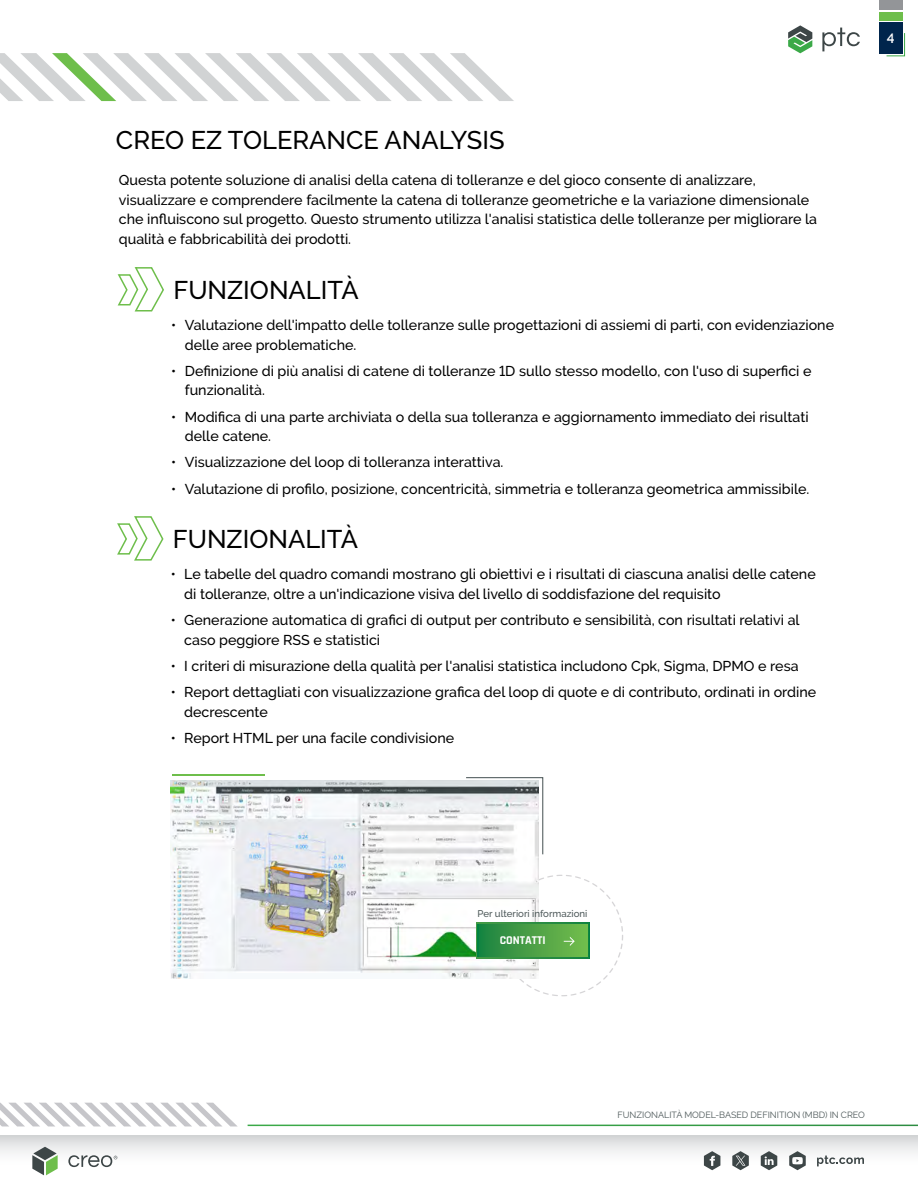
<style>
.page{position:relative;width:918px;height:1188px;background:#fff}
.page>*{position:absolute;margin:0;border:0;box-sizing:border-box;transform-origin:0 0}
.t1{font:500 25.5px "PTC Raleway";color:#000}
.t2{font:500 14.25px/19.5px "PTC Raleway";color:#000}
.t3{font:600 13.5px "PTC Raleway";color:#fff}
.t4{font:700 12px "Rajdhani";color:#fff}
.t5{font:500 9.6px "PTC Raleway";color:#4d5859}
.t6{font:9px "PTC Raleway";color:#4d5859}
</style>
<div class="page">
<div style="left:0;top:1136px;width:918px;height:32px;background:linear-gradient(to bottom,#dbdcdd,#fff)"></div>
<svg style="left:68px;top:1155px;width:49px;height:12px"></svg>
<svg style="left:32px;top:1147px;width:26px;height:28px"></svg>
<svg style="left:0;top:1103px;width:237px;height:23px"></svg>
<svg style="left:788px;top:25px;width:24px;height:28px"></svg>
<svg style="left:822px;top:28px;width:38px;height:23px"></svg>
<div style="left:879px;top:22px;width:24px;height:32px;background:#00254c"></div>
<svg style="left:886px;top:33px;width:19px;height:24px"></svg>
<div style="left:879px;top:12px;width:24px;height:8px;background:#6ebe4b"></div>
<div style="left:879px;top:0;width:24px;height:10px;background:#939598"></div>
<svg style="left:704px;top:1151px;width:16px;height:19px"></svg>
<svg style="left:761px;top:1151px;width:16px;height:19px"></svg>
<svg style="left:789px;top:1151px;width:17px;height:19px"></svg>
<svg style="left:817px;top:1156px;width:47px;height:10px"></svg>
<svg style="left:732px;top:1151px;width:17px;height:19px"></svg>
<svg style="left:0;top:53px;width:514px;height:48px"></svg>
<svg style="left:117px;top:267px;width:47px;height:45px"></svg>
<svg style="left:117px;top:516px;width:47px;height:45px"></svg>
<img style="left:171px;top:781px;width:368px;height:197px">
<hr style="left:172px;top:774px;width:93px;height:1px;background:#6ebe4b">
<svg style="left:465px;top:777px;width:79px;height:78px"></svg>
<div style="left:476px;top:923px;width:113px;height:35px;background:#008341"></div>
<svg style="left:479px;top:924px;width:22px;height:33px"></svg>
<svg style="left:501px;top:875px;width:122px;height:121px"></svg>
<h1 class="t1" style="left:116px;top:126px;width:390px">CREO EZ TOLERANCE ANALYSIS</h1>
<p class="t2" style="left:119px;top:171px;width:700px">Questa potente soluzione di analisi della catena di tolleranze e del gioco consente di analizzare, visualizzare e comprendere facilmente la catena di tolleranze geometriche e la variazione dimensionale che influiscono sul progetto. Questo strumento utilizza l'analisi statistica delle tolleranze per migliorare la qualità e fabbricabilità dei prodotti.</p>
<h1 class="t1" style="left:173px;top:275px;width:187px">FUNZIONALITÀ</h1>
<p class="t2" style="left:185px;top:315px;width:651px;text-indent:-13px">• Valutazione dell'impatto delle tolleranze sulle progettazioni di assiemi di parti, con evidenziazione delle aree problematiche.</p>
<p class="t2" style="left:185px;top:361px;width:628px;text-indent:-13px">• Definizione di più analisi di catene di tolleranze 1D sullo stesso modello, con l'uso di superfici e funzionalità.</p>
<p class="t2" style="left:185px;top:407px;width:625px;text-indent:-13px">• Modifica di una parte archiviata o della sua tolleranza e aggiornamento immediato dei risultati delle catene.</p>
<p class="t2" style="left:171px;top:453px;width:334px">• Visualizzazione del loop di tolleranza interattiva.</p>
<p class="t2" style="left:171px;top:479px;width:640px">• Valutazione di profilo, posizione, concentricità, simmetria e tolleranza geometrica ammissibile.</p>
<h1 class="t1" style="left:173px;top:524px;width:187px">FUNZIONALITÀ</h1>
<p class="t2" style="left:184px;top:565px;width:633px;text-indent:-13px">• Le tabelle del quadro comandi mostrano gli obiettivi e i risultati di ciascuna analisi delle catene di tolleranze, oltre a un'indicazione visiva del livello di soddisfazione del requisito</p>
<p class="t2" style="left:184px;top:610px;width:617px;text-indent:-13px">• Generazione automatica di grafici di output per contributo e sensibilità, con risultati relativi al caso peggiore RSS e statistici</p>
<p class="t2" style="left:171px;top:656px;width:629px">• I criteri di misurazione della qualità per l'analisi statistica includono Cpk, Sigma, DPMO e resa</p>
<p class="t2" style="left:184px;top:682px;width:634px;text-indent:-13px">• Report dettagliati con visualizzazione grafica del loop di quote e di contributo, ordinati in ordine decrescente</p>
<p class="t2" style="left:171px;top:728px;width:285px">• Report HTML per una facile condivisione</p>
<p class="t3" style="left:887px;top:30px;width:9px">4</p>
<p class="t5" style="left:478px;top:908px;width:111px">Per ulteriori informazioni</p>
<p class="t4" style="left:500px;top:933px;width:47px">CONTATTI</p>
<p class="t6" style="left:617px;top:1110px;width:249px">FUNZIONALITÀ MODEL-BASED DEFINITION (MBD) IN CREO</p>
</div>
